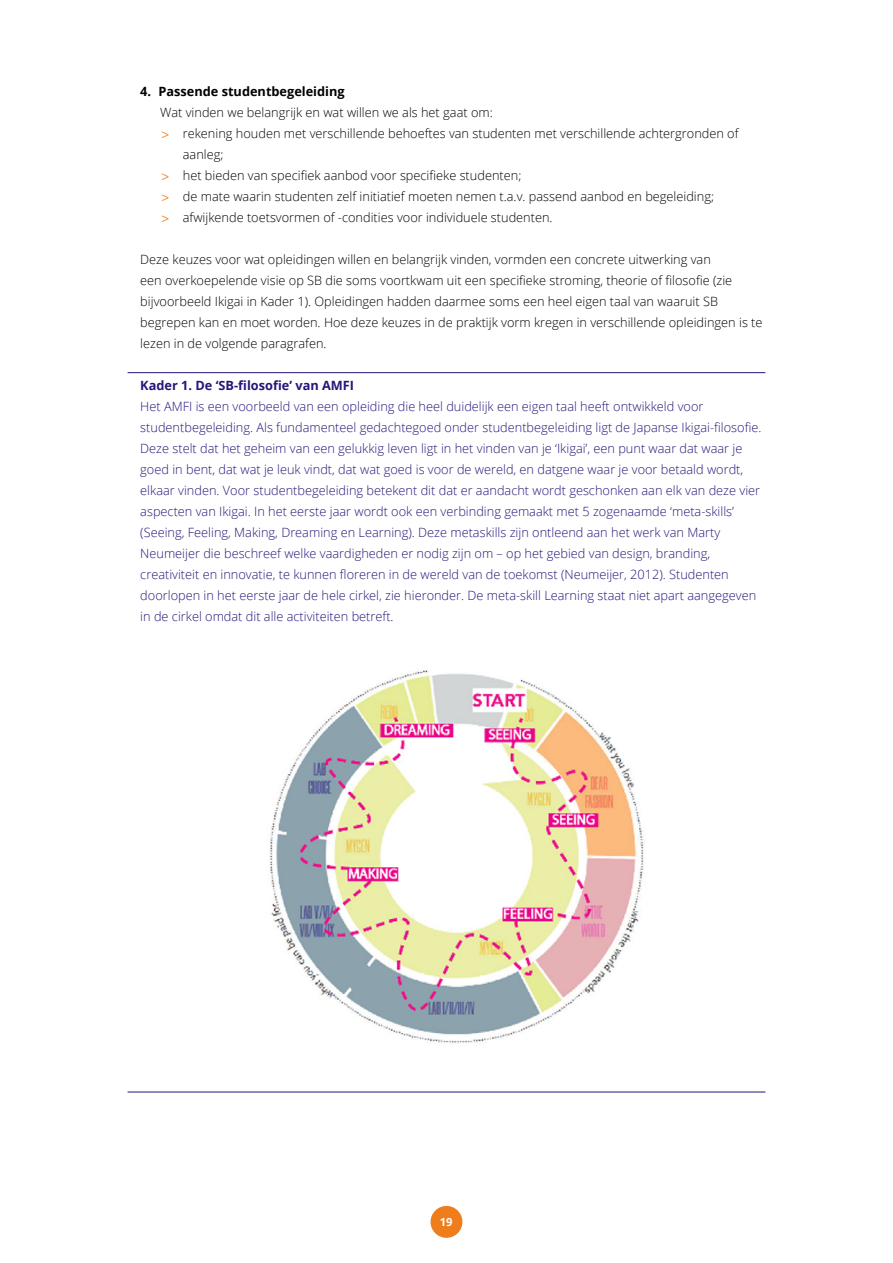
<style>
.page{position:relative;width:893px;height:1263px;background:#fff}
.page>*{position:absolute;margin:0;border:0;box-sizing:border-box;transform-origin:0 0}
.Kader_tekst{font:300 12.75px/21px "Open Sans";color:#25167a}
.t1{font:300 12.75px/21px "Open Sans";color:#000}
.t2{font:700 12.75px "Open Sans";color:#000}
.t3{font:700 11.25px "Open Sans";color:#fff}
.s1{font-family:"Frutiger LT Std";color:#ef7d1b}
.s2{font-weight:700}
</style>
<div class="page">
<hr style="left:128px;top:372px;width:637px;height:1px;background:#25167a">
<hr style="left:128px;top:1092px;width:637px;height:1px;background:#25167a">
<img style="left:269px;top:670px;width:375px;height:374px">
<div style="left:431px;top:1206px;width:31px;height:32px;background:#ef7d1b;border-radius:50%"></div>
<p class="t2" style="left:140px;top:82px;width:206px">4. Passende studentbegeleiding</p>
<p class="t1" style="left:160px;top:102px;width:334px">Wat vinden we belangrijk en wat willen we als het gaat om:</p>
<p class="t1" style="left:183px;top:123px;width:557px;text-indent:-21px"><span class="s1">&gt;</span> rekening houden met verschillende behoeftes van studenten met verschillende achtergronden of aanleg;</p>
<p class="t1" style="left:162px;top:165px;width:361px"><span class="s1">&gt;</span> het bieden van specifiek aanbod voor specifieke studenten;</p>
<p class="t1" style="left:162px;top:186px;width:554px"><span class="s1">&gt;</span> de mate waarin studenten zelf initiatief moeten nemen t.a.v. passend aanbod en begeleiding;</p>
<p class="t1" style="left:162px;top:207px;width:393px"><span class="s1">&gt;</span> afwijkende toetsvormen of -condities voor individuele studenten.</p>
<p class="t1" style="left:140px;top:249px;width:624px">Deze keuzes voor wat opleidingen willen en belangrijk vinden, vormden een concrete uitwerking van<br>een overkoepelende visie op SB die soms voortkwam uit een specifieke stroming, theorie of filosofie (zie bijvoorbeeld Ikigai in Kader 1). Opleidingen hadden daarmee soms een heel eigen taal van waaruit SB begrepen kan en moet worden. Hoe deze keuzes in de praktijk vorm kregen in verschillende opleidingen is te lezen in de volgende paragrafen.</p>
<p class="Kader_tekst" style="left:140px;top:375px;width:623px"><span class="s2">Kader 1. De ‘SB-filosofie’ van AMFI<br></span>Het AMFI is een voorbeeld van een opleiding die heel duidelijk een eigen taal heeft ontwikkeld voor studentbegeleiding. Als fundamenteel gedachtegoed onder studentbegeleiding ligt de Japanse Ikigai-filosofie.<br>Deze stelt dat het geheim van een gelukkig leven ligt in het vinden van je ‘Ikigai’, een punt waar dat waar je goed in bent, dat wat je leuk vindt, dat wat goed is voor de wereld, en datgene waar je voor betaald wordt, elkaar vinden. Voor studentbegeleiding betekent dit dat er aandacht wordt geschonken aan elk van deze vier aspecten van Ikigai. In het eerste jaar wordt ook een verbinding gemaakt met 5 zogenaamde ‘meta-skills’ (Seeing, Feeling, Making, Dreaming en Learning). Deze metaskills zijn ontleend aan het werk van Marty Neumeijer die beschreef welke vaardigheden er nodig zijn om – op het gebied van design, branding, creativiteit en innovatie, te kunnen floreren in de wereld van de toekomst (Neumeijer, 2012). Studenten doorlopen in het eerste jaar de hele cirkel, zie hieronder. De meta-skill Learning staat niet apart aangegeven in de cirkel omdat dit alle activiteiten betreft.</p>
<p class="t3" style="left:440px;top:1214px;width:14px">19</p>
</div>
